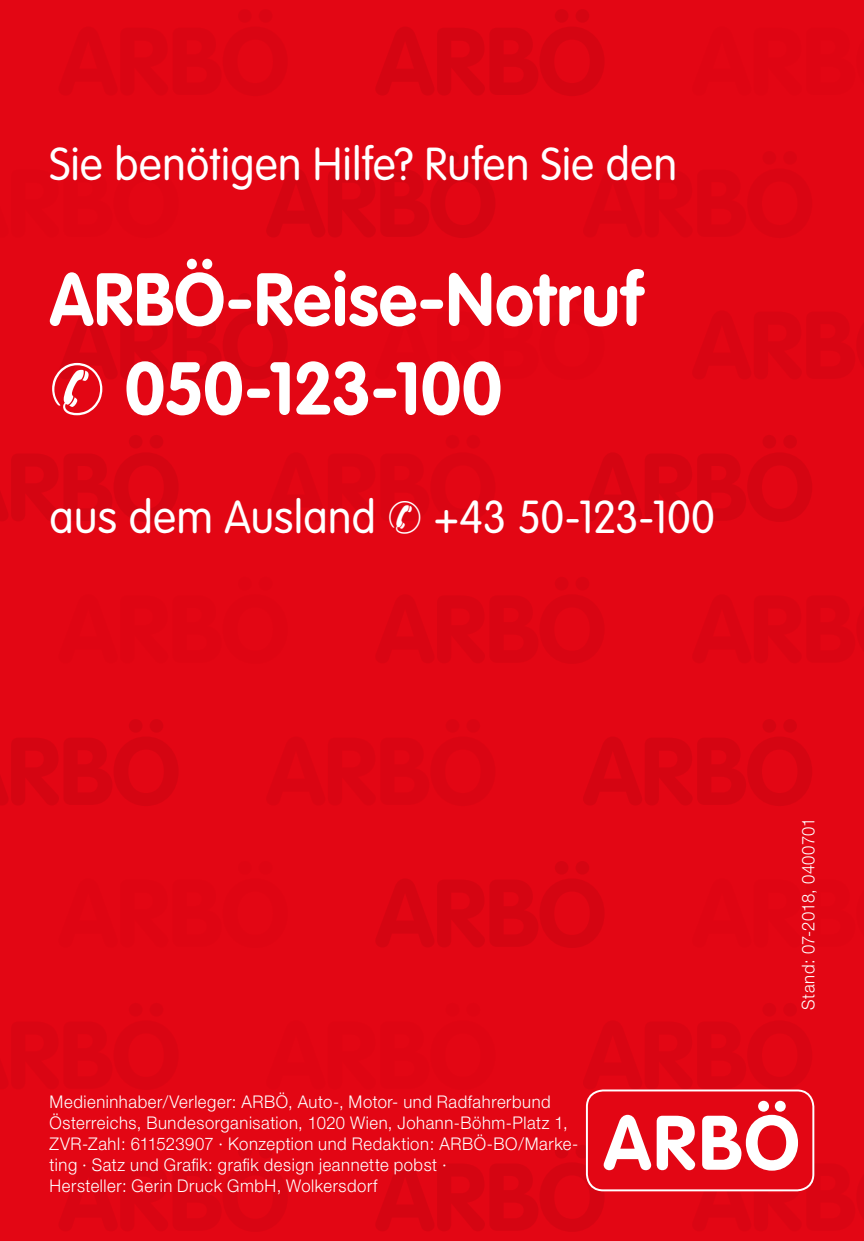
<style>
.page{position:relative;width:864px;height:1241px;background:#fff}
.page>*{position:absolute;margin:0;border:0;box-sizing:border-box;transform-origin:0 0}
.t1{font:700 73.5px/88.9px "VAG Rounded";letter-spacing:.01em;color:#fff;scale:.95 1}
.t2{font:300 45.5px "VAG Rounded";letter-spacing:.01em;color:#fff;scale:.95 1}
.t3{font:300 17.5px/21px "Helvetica Neue";letter-spacing:.035em;color:#fff;scale:.95 1}
</style>
<div class="page">
<div style="left:0;top:0;width:863px;height:1240px;background:#e30614"></div>
<svg style="left:376px;top:9px;width:228px;height:87px"></svg>
<svg style="left:266px;top:151px;width:229px;height:87px"></svg>
<svg style="left:59px;top:293px;width:228px;height:87px"></svg>
<svg style="left:0;top:435px;width:178px;height:87px"></svg>
<svg style="left:583px;top:435px;width:228px;height:87px"></svg>
<svg style="left:0;top:719px;width:178px;height:87px"></svg>
<svg style="left:583px;top:719px;width:228px;height:87px"></svg>
<svg style="left:376px;top:861px;width:228px;height:86px"></svg>
<div style="left:585px;top:1089px;width:229px;height:102px;border:2px solid #fff;border-radius:16px"></div>
<svg style="left:376px;top:1100px;width:439px;height:131px"></svg>
<h2 class="t2" style="left:50px;top:138px;width:661px">Sie benötigen Hilfe? Rufen Sie den</h2>
<h1 class="t1" style="left:50px;top:254px;width:624px">ARBÖ-Reise-Notruf ✆ 050-123-100</h1>
<h2 class="t2" style="left:50px;top:491px;width:701px">aus dem Ausland ✆ +43 50-123-100</h2>
<p class="t3" style="left:50px;top:1090px;width:558px">Medieninhaber/Verleger: ARBÖ, Auto-, Motor- und Radfahrerbund Österreichs, Bundesorganisation, 1020 Wien, Johann-Böhm-Platz 1, ZVR-Zahl: 611523907 · Konzeption und Redaktion: ARBÖ-BO/Marke&shy;ting · Satz und Grafik: grafik design jeannette pobst ·<br>Hersteller: Gerin Druck GmbH, Wolkersdorf</p>
<p class="t3" style="left:796px;top:1009px;width:203px;rotate:-90deg">Stand: 07-2018, 0400701</p>
</div>
